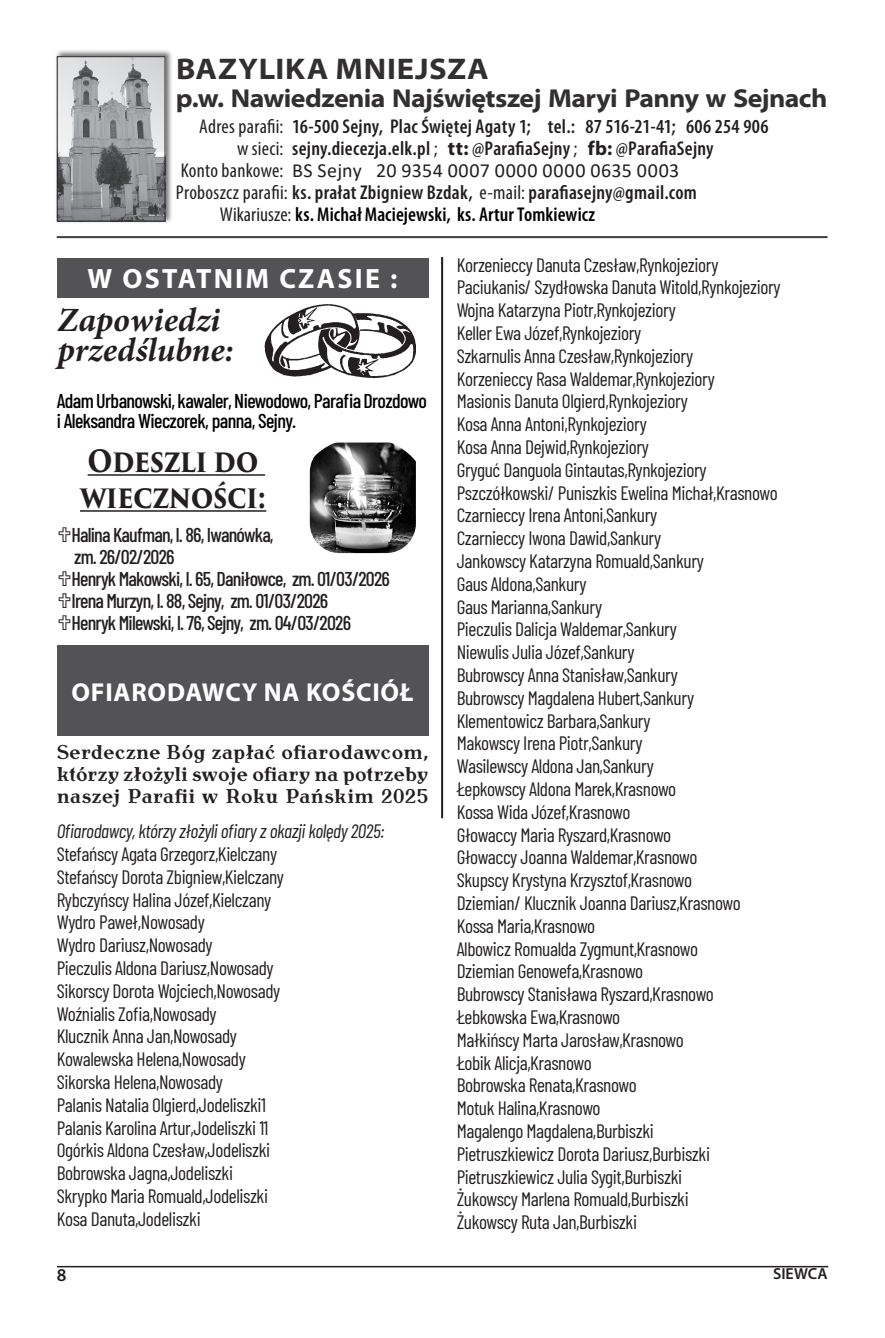
<style>
.page{position:relative;width:885px;height:1338px;background:#fff}
.page>*{position:absolute;margin:0;border:0;box-sizing:border-box;transform-origin:0 0}
.Gazeta_1_bw{font:italic 700 34px/30px "Minion Pro";color:#231f20}
.Gazeta_1_bw-2{font:700 30px/36px "Trajan Pro 3";letter-spacing:-.025em;color:#231f20;scale:.88 1}
.Gazeta_1_bw-3{font:700 semi-expanded 30px "Myriad Pro";letter-spacing:.025em;color:#312f30}
.Gazeta_1{font:700 28px "Myriad Pro";letter-spacing:.08em;color:#fff}
.Gazeta_1_bw-4{font:700 semi-expanded 26px "Myriad Pro";letter-spacing:-.025em;color:#312f30}
.Gazeta_1-2{font:700 26px "Myriad Pro";letter-spacing:.03em;color:#fff}
.bazylika_info{font:600 condensed 20px "Myriad Pro";letter-spacing:.015em;color:#231f20}
.Gazeta_1_9pkt{font:500 20px "Barlow Condensed";letter-spacing:-.04em;color:#231f20}
.Gazeta_1_9pkt-2{font:700 20px/22px "Antykwa Torunska";letter-spacing:.015em;color:#231f20;text-align:justify}
.Gazeta_1_9pkt-3{font:500 20px/20px "Barlow Condensed";letter-spacing:-.03em;color:#000}
.bazylika_info-2{font:600 condensed 20px "Myriad Pro";letter-spacing:.005em;color:#000}
.bazylika_info-3{font:20px "Calibri";letter-spacing:.025em;color:#231f20}
.Gazeta_1_9pkt-4{font:19.4px "Barlow Condensed";letter-spacing:-.02em;color:#231f20}
.Gazeta_1_9pkt-5{font:italic 19.4px "Barlow Condensed";letter-spacing:-.02em;color:#231f20}
.t1{font:600 18px "Myriad Pro";color:#231f20}
.t2{font:600 16px "Myriad Pro";color:#231f20}
.s1{font-weight:400}
.s2{font-weight:700;font-stretch:normal}
.s3{font-family:"Myriad Pro";font-stretch:condensed}
.s4{font-weight:400;color:#231f20}
</style>
<div class="page">
<hr style="left:57px;top:1266px;width:771px;height:1px;background:#231f20">
<div style="left:55px;top:49px;width:118px;height:175px;background:#231f20;opacity:.62"></div>
<img style="left:59px;top:58px;width:104px;height:162px">
<div style="left:57px;top:56px;width:108px;height:166px;border:1px solid #231f20"></div>
<hr style="left:57px;top:236px;width:770px;height:2px;background:#3e3e3f">
<hr style="left:441px;top:257px;width:2px;height:561px;background:#231f20">
<div style="left:57px;top:258px;width:371px;height:40px;background:#535355"></div>
<div style="left:57px;top:646px;width:371px;height:90px;background:#535355"></div>
<hr style="left:88px;top:474px;width:177px;height:2px;background:#231f20">
<hr style="left:80px;top:510px;width:186px;height:2px;background:#231f20">
<img style="left:264px;top:304px;width:152px;height:75px">
<img style="left:310px;top:443px;width:106px;height:110px">
<p class="Gazeta_1_bw-3" style="left:176px;top:52px;width:314px">BAZYLIKA MNIEJSZA</p>
<p class="Gazeta_1_bw-4" style="left:176px;top:83px;width:653px">p.w. Nawiedzenia Najświętszej Maryi Panny w Sejnach</p>
<p class="bazylika_info" style="left:199px;top:115px;width:570px"><span class="s1">Adres parafii:</span> 16-500 Sejny, Plac Świętej Agaty 1; tel.: 87 516-21-41; 606 254 906</p>
<p class="bazylika_info" style="left:237px;top:137px;width:478px"><span class="s1">w sieci:</span> sejny.diecezja.elk.pl <span class="s1">;</span> <span class="s2">tt:</span> @ParafiaSejny <span class="s1">;</span> <span class="s2">fb:</span> @ParafiaSejny</p>
<p class="bazylika_info-3" style="left:181px;top:156px;width:500px"><span class="s3">Konto bankowe:</span> BS Sejny 20 9354 0007 0000 0000 0635 0003</p>
<p class="bazylika_info" style="left:176px;top:181px;width:522px"><span class="s1">Proboszcz parafii:</span> ks. prałat Zbigniew Bzdak, <span class="s1">e-mail:</span> parafiasejny@gmail.com</p>
<p class="bazylika_info-2" style="left:220px;top:203px;width:377px"><span class="s4">Wikariusze:</span> ks. Michał Maciejewski, ks. Artur Tomkiewicz</p>
<p class="Gazeta_1" style="left:87px;top:263px;width:311px">W OSTATNIM CZASIE :</p>
<p class="Gazeta_1_bw" style="left:58px;top:306px;width:177px">Zapowiedzi przedślubne:</p>
<p class="Gazeta_1_9pkt-3" style="left:57px;top:390px;width:372px">Adam Urbanowski, kawaler, Niewodowo, Parafia Drozdowo i Aleksandra Wieczorek, panna, Sejny.</p>
<p class="Gazeta_1_bw-2" style="left:80px;top:444px;width:213px">ODESZLI DO<br>WIECZNOŚCI:</p>
<p class="Gazeta_1_9pkt" style="left:71px;top:520px;width:204px">Halina Kaufman, l. 86, Iwanówka,</p>
<p class="Gazeta_1_9pkt" style="left:74px;top:542px;width:102px">zm. 26/02/2026</p>
<p class="Gazeta_1_9pkt" style="left:71px;top:564px;width:320px">Henryk Makowski, l. 65, Daniłowce, zm. 01/03/2026</p>
<p class="Gazeta_1_9pkt" style="left:71px;top:586px;width:258px">Irena Murzyn, l. 88, Sejny, zm. 01/03/2026</p>
<p class="Gazeta_1_9pkt" style="left:71px;top:608px;width:281px">Henryk Milewski, l. 76, Sejny, zm. 04/03/2026</p>
<p class="Gazeta_1-2" style="left:71px;top:677px;width:343px">OFIARODAWCY NA KOŚCIÓŁ</p>
<p class="Gazeta_1_9pkt-2" style="left:57px;top:739px;width:373px">Serdeczne Bóg zapłać ofiarodawcom, którzy złożyli swoje ofiary na potrzeby naszej Parafii w Roku Pańskim 2025</p>
<p class="Gazeta_1_9pkt-5" style="left:57px;top:817px;width:329px">Ofiarodawcy, którzy złożyli ofiary z okazji kolędy 2025:</p>
<p class="Gazeta_1_9pkt-4" style="left:57px;top:840px;width:222px">Stefańscy Agata Grzegorz,Kielczany</p>
<p class="Gazeta_1_9pkt-4" style="left:57px;top:863px;width:229px">Stefańscy Dorota Zbigniew,Kielczany</p>
<p class="Gazeta_1_9pkt-4" style="left:57px;top:886px;width:216px">Rybczyńscy Halina Józef,Kielczany</p>
<p class="Gazeta_1_9pkt-4" style="left:57px;top:909px;width:150px">Wydro Paweł,Nowosady</p>
<p class="Gazeta_1_9pkt-4" style="left:57px;top:931px;width:157px">Wydro Dariusz,Nowosady</p>
<p class="Gazeta_1_9pkt-4" style="left:57px;top:954px;width:218px">Pieczulis Aldona Dariusz,Nowosady</p>
<p class="Gazeta_1_9pkt-4" style="left:57px;top:977px;width:225px">Sikorscy Dorota Wojciech,Nowosady</p>
<p class="Gazeta_1_9pkt-4" style="left:57px;top:1000px;width:161px">Woźnialis Zofia,Nowosady</p>
<p class="Gazeta_1_9pkt-4" style="left:57px;top:1023px;width:182px">Klucznik Anna Jan,Nowosady</p>
<p class="Gazeta_1_9pkt-4" style="left:57px;top:1045px;width:191px">Kowalewska Helena,Nowosady</p>
<p class="Gazeta_1_9pkt-4" style="left:57px;top:1068px;width:168px">Sikorska Helena,Nowosady</p>
<p class="Gazeta_1_9pkt-4" style="left:57px;top:1091px;width:211px">Palanis Natalia Olgierd,Jodeliszki1</p>
<p class="Gazeta_1_9pkt-4" style="left:57px;top:1114px;width:213px">Palanis Karolina Artur,Jodeliszki 11</p>
<p class="Gazeta_1_9pkt-4" style="left:57px;top:1137px;width:215px">Ogórkis Aldona Czesław,Jodeliszki</p>
<p class="Gazeta_1_9pkt-4" style="left:57px;top:1159px;width:178px">Bobrowska Jagna,Jodeliszki</p>
<p class="Gazeta_1_9pkt-4" style="left:57px;top:1182px;width:213px">Skrypko Maria Romuald,Jodeliszki</p>
<p class="Gazeta_1_9pkt-4" style="left:57px;top:1205px;width:145px">Kosa Danuta,Jodeliszki</p>
<p class="Gazeta_1_9pkt-4" style="left:456px;top:251px;width:263px">Korzenieccy Danuta Czesław,Rynkojeziory</p>
<p class="Gazeta_1_9pkt-4" style="left:456px;top:274px;width:325px">Paciukanis/ Szydłowska Danuta Witold,Rynkojeziory</p>
<p class="Gazeta_1_9pkt-4" style="left:456px;top:296px;width:221px">Wojna Katarzyna Piotr,Rynkojeziory</p>
<p class="Gazeta_1_9pkt-4" style="left:456px;top:319px;width:186px">Keller Ewa Józef,Rynkojeziory</p>
<p class="Gazeta_1_9pkt-4" style="left:456px;top:342px;width:238px">Szkarnulis Anna Czesław,Rynkojeziory</p>
<p class="Gazeta_1_9pkt-4" style="left:456px;top:365px;width:260px">Korzenieccy Rasa Waldemar,Rynkojeziory</p>
<p class="Gazeta_1_9pkt-4" style="left:456px;top:388px;width:233px">Masionis Danuta Olgierd,Rynkojeziory</p>
<p class="Gazeta_1_9pkt-4" style="left:456px;top:410px;width:192px">Kosa Anna Antoni,Rynkojeziory</p>
<p class="Gazeta_1_9pkt-4" style="left:456px;top:433px;width:194px">Kosa Anna Dejwid,Rynkojeziory</p>
<p class="Gazeta_1_9pkt-4" style="left:456px;top:456px;width:251px">Gryguć Danguola Gintautas,Rynkojeziory</p>
<p class="Gazeta_1_9pkt-4" style="left:456px;top:479px;width:322px">Pszczółkowski/ Puniszkis Ewelina Michał,Krasnowo</p>
<p class="Gazeta_1_9pkt-4" style="left:456px;top:502px;width:202px">Czarnieccy Irena Antoni,Sankury</p>
<p class="Gazeta_1_9pkt-4" style="left:456px;top:524px;width:206px">Czarnieccy Iwona Dawid,Sankury</p>
<p class="Gazeta_1_9pkt-4" style="left:456px;top:547px;width:249px">Jankowscy Katarzyna Romuald,Sankury</p>
<p class="Gazeta_1_9pkt-4" style="left:456px;top:570px;width:131px">Gaus Aldona,Sankury</p>
<p class="Gazeta_1_9pkt-4" style="left:456px;top:593px;width:147px">Gaus Marianna,Sankury</p>
<p class="Gazeta_1_9pkt-4" style="left:456px;top:616px;width:222px">Pieczulis Dalicja Waldemar,Sankury</p>
<p class="Gazeta_1_9pkt-4" style="left:456px;top:638px;width:179px">Niewulis Julia Józef,Sankury</p>
<p class="Gazeta_1_9pkt-4" style="left:456px;top:661px;width:223px">Bubrowscy Anna Stanisław,Sankury</p>
<p class="Gazeta_1_9pkt-4" style="left:456px;top:684px;width:239px">Bubrowscy Magdalena Hubert,Sankury</p>
<p class="Gazeta_1_9pkt-4" style="left:456px;top:707px;width:195px">Klementowicz Barbara,Sankury</p>
<p class="Gazeta_1_9pkt-4" style="left:456px;top:730px;width:187px">Makowscy Irena Piotr,Sankury</p>
<p class="Gazeta_1_9pkt-4" style="left:456px;top:752px;width:199px">Wasilewscy Aldona Jan,Sankury</p>
<p class="Gazeta_1_9pkt-4" style="left:456px;top:775px;width:221px">Łepkowscy Aldona Marek,Krasnowo</p>
<p class="Gazeta_1_9pkt-4" style="left:456px;top:798px;width:175px">Kossa Wida Józef,Krasnowo</p>
<p class="Gazeta_1_9pkt-4" style="left:456px;top:821px;width:216px">Głowaccy Maria Ryszard,Krasnowo</p>
<p class="Gazeta_1_9pkt-4" style="left:456px;top:844px;width:242px">Głowaccy Joanna Waldemar,Krasnowo</p>
<p class="Gazeta_1_9pkt-4" style="left:456px;top:866px;width:237px">Skupscy Krystyna Krzysztof,Krasnowo</p>
<p class="Gazeta_1_9pkt-4" style="left:456px;top:889px;width:285px">Dziemian/ Klucznik Joanna Dariusz,Krasnowo</p>
<p class="Gazeta_1_9pkt-4" style="left:456px;top:912px;width:140px">Kossa Maria,Krasnowo</p>
<p class="Gazeta_1_9pkt-4" style="left:456px;top:935px;width:243px">Albowicz Romualda Zygmunt,Krasnowo</p>
<p class="Gazeta_1_9pkt-4" style="left:456px;top:958px;width:188px">Dziemian Genowefa,Krasnowo</p>
<p class="Gazeta_1_9pkt-4" style="left:456px;top:980px;width:259px">Bubrowscy Stanisława Ryszard,Krasnowo</p>
<p class="Gazeta_1_9pkt-4" style="left:456px;top:1003px;width:165px">Łebkowska Ewa,Krasnowo</p>
<p class="Gazeta_1_9pkt-4" style="left:456px;top:1026px;width:229px">Małkińscy Marta Jarosław,Krasnowo</p>
<p class="Gazeta_1_9pkt-4" style="left:456px;top:1049px;width:137px">Łobik Alicja,Krasnowo</p>
<p class="Gazeta_1_9pkt-4" style="left:456px;top:1072px;width:181px">Bobrowska Renata,Krasnowo</p>
<p class="Gazeta_1_9pkt-4" style="left:456px;top:1094px;width:145px">Motuk Halina,Krasnowo</p>
<p class="Gazeta_1_9pkt-4" style="left:456px;top:1117px;width:199px">Magalengo Magdalena,Burbiszki</p>
<p class="Gazeta_1_9pkt-4" style="left:456px;top:1140px;width:255px">Pietruszkiewicz Dorota Dariusz,Burbiszki</p>
<p class="Gazeta_1_9pkt-4" style="left:456px;top:1163px;width:227px">Pietruszkiewicz Julia Sygit,Burbiszki</p>
<p class="Gazeta_1_9pkt-4" style="left:456px;top:1186px;width:233px">Żukowscy Marlena Romuald,Burbiszki</p>
<p class="Gazeta_1_9pkt-4" style="left:456px;top:1208px;width:182px">Żukowscy Ruta Jan,Burbiszki</p>
<p class="t1" style="left:57px;top:1264px;width:11px">8</p>
<p class="t2" style="left:773px;top:1264px;width:56px">SIEWCA</p>
</div>
